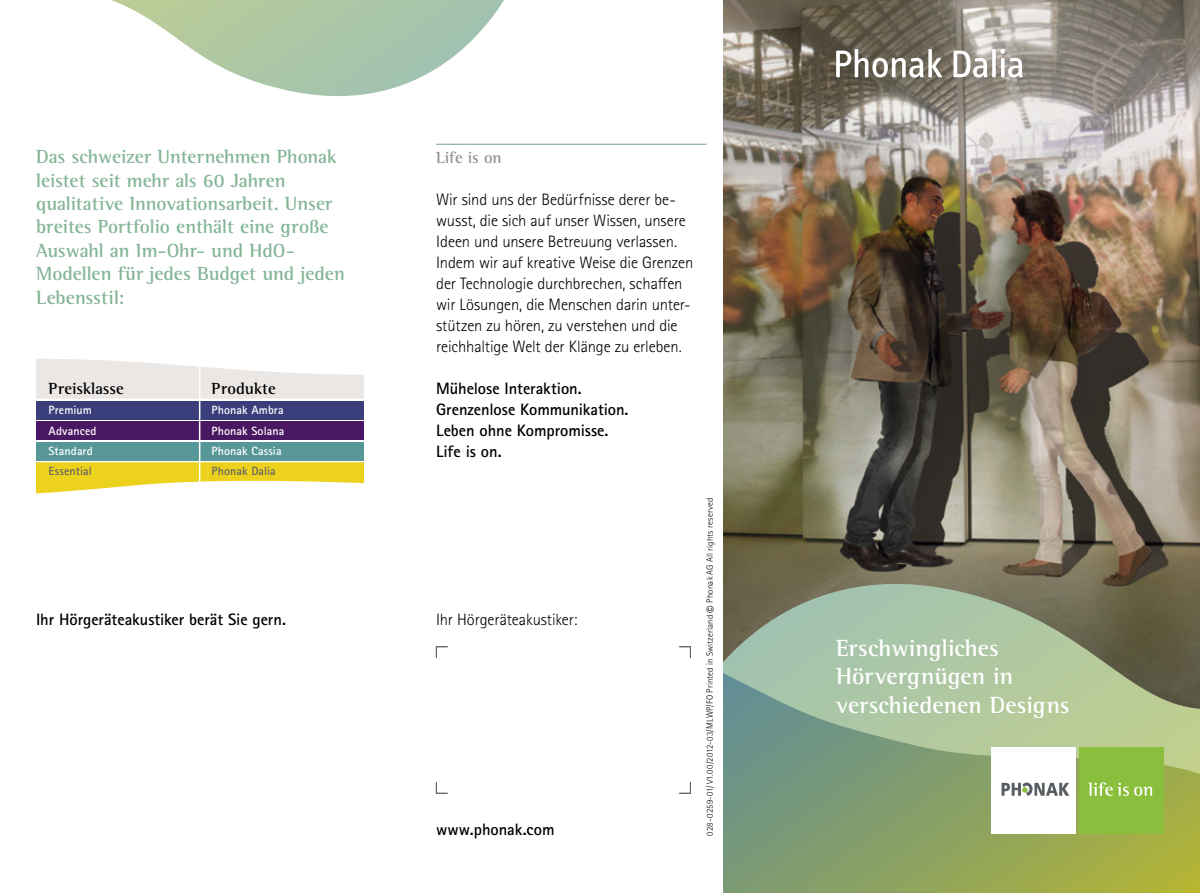
<style>
.page{position:relative;width:1200px;height:893px;background:#fff}
.page>*{position:absolute;margin:0;border:0;box-sizing:border-box;transform-origin:0 0}
.t1{font:700 24px/28.5px "Rotis Semi Serif Pro";color:#fff}
.t2{font:700 19.5px/23.4px "Rotis Semi Serif Pro";letter-spacing:-.005em;color:#85b597}
.t3{font:300 16.5px/21px "Rotis Sans Serif Pro";letter-spacing:-.01em;color:#000}
.t4{font:700 16.5px/21px "Rotis Sans Serif Pro";letter-spacing:-.005em;color:#000}
.t5{font:700 16.5px "Rotis Semi Serif Pro";letter-spacing:.005em;color:#000}
.t6{font:700 16.5px "Rotis Semi Serif Pro";letter-spacing:-.005em;color:#939393}
.t7{font:700 12px "Rotis Sans Serif Pro";letter-spacing:.01em;color:#fff}
.t8{font:700 12px "Rotis Sans Serif Pro";letter-spacing:.005em;color:#636363}
.t9{font:300 9px "Rotis Sans Serif Pro";letter-spacing:.015em;color:#000}
.s1{font-size:15px}
</style>
<div class="page">
<img style="left:723px;top:0;width:476px;height:576px">
<svg style="left:723px;top:576px;width:381px;height:66px;background:#8d9a81"></svg>
<svg style="left:723px;top:642px;width:476px;height:251px;background:#95ae7d"></svg>
<svg style="left:1104px;top:576px;width:95px;height:145px;background:#727252"></svg>
<div style="left:1078px;top:748px;width:85px;height:86px;background:#89bf3c"></div>
<svg style="left:1088px;top:782px;width:63px;height:14px"></svg>
<div style="left:991px;top:748px;width:85px;height:86px;background:#fff"></div>
<svg style="left:1001px;top:782px;width:68px;height:14px"></svg>
<svg style="left:111px;top:0;width:393px;height:96px"></svg>
<svg style="left:37px;top:462px;width:326px;height:32px"></svg>
<svg style="left:37px;top:359px;width:326px;height:40px"></svg>
<div style="left:37px;top:401px;width:326px;height:19px;background:#3a3f7b"></div>
<div style="left:37px;top:422px;width:326px;height:18px;background:#4a1862"></div>
<div style="left:37px;top:442px;width:326px;height:18px;background:#589797"></div>
<hr style="left:436px;top:144px;width:270px;height:1px;background:#85b597">
<svg style="left:436px;top:646px;width:12px;height:12px"></svg>
<svg style="left:436px;top:782px;width:12px;height:12px"></svg>
<svg style="left:679px;top:782px;width:11px;height:12px"></svg>
<svg style="left:679px;top:646px;width:11px;height:12px"></svg>
<hr style="left:199px;top:350px;width:1px;height:170px;background:#fff">
<svg style="left:836px;top:49px;width:106px;height:28px"></svg>
<svg style="left:953px;top:51px;width:34px;height:26px"></svg>
<svg style="left:991px;top:49px;width:4px;height:28px"></svg>
<svg style="left:1000px;top:49px;width:22px;height:28px"></svg>
<p class="t2" style="left:36px;top:145px;width:310px">Das schweizer Unternehmen Phonak leistet seit mehr als 60 Jahren qualitative Innovationsarbeit. Unser breites Portfolio enthält eine große<br>Auswahl an Im-Ohr- und HdO-<br>Modellen für jedes Budget und jeden<br>Lebensstil:</p>
<p class="t5" style="left:49px;top:379px;width:77px">Preisklasse</p>
<p class="t5" style="left:211px;top:379px;width:65px">Produkte</p>
<p class="t7" style="left:49px;top:403px;width:45px">Premium</p>
<p class="t7" style="left:211px;top:403px;width:74px">Phonak Ambra</p>
<p class="t7" style="left:49px;top:423px;width:50px">Advanced</p>
<p class="t7" style="left:211px;top:423px;width:74px">Phonak Solana</p>
<p class="t7" style="left:49px;top:443px;width:46px">Standard</p>
<p class="t7" style="left:211px;top:443px;width:71px">Phonak Cassia</p>
<p class="t8" style="left:49px;top:464px;width:45px">Essential</p>
<p class="t8" style="left:211px;top:464px;width:66px">Phonak Dalia</p>
<p class="t4" style="left:36px;top:609px;width:251px">Ihr Hörgeräteakustiker berät Sie gern.</p>
<p class="t6" style="left:436px;top:147px;width:67px">Life is on</p>
<p class="t3" style="left:436px;top:189px;width:258px">Wir sind uns der Bedürfnisse derer be&shy;wusst, die sich auf unser Wissen, unsere Ideen und unsere Betreuung verlassen.<br>Indem wir auf kreative Weise die Grenzen der Technologie durchbrechen, schaffen wir Lösungen, die Menschen darin unter&shy;stützen zu hören, zu verstehen und die reichhaltige Welt der Klänge zu erleben.</p>
<p class="t4" style="left:436px;top:378px;width:194px">Mühelose Interaktion.<br>Grenzenlose Kommunikation.<br>Leben ohne Kompromisse.<br>Life is on.</p>
<p class="t3" style="left:436px;top:609px;width:143px">Ihr Hörgeräteakustiker:</p>
<p class="t4" style="left:436px;top:819px;width:120px">www.phonak.com</p>
<p class="t9" style="left:704px;top:835px;width:339px;rotate:-90deg">028-0259-01/V1.00/2012-03/MLWP/FO Printed in Switzerland <span class="s1">©</span> Phonak AG All rights reserved</p>
<h1 class="t1" style="left:836px;top:634px;width:235px">Erschwingliches<br>Hörvergnügen in verschiedenen Designs</h1>
</div>
